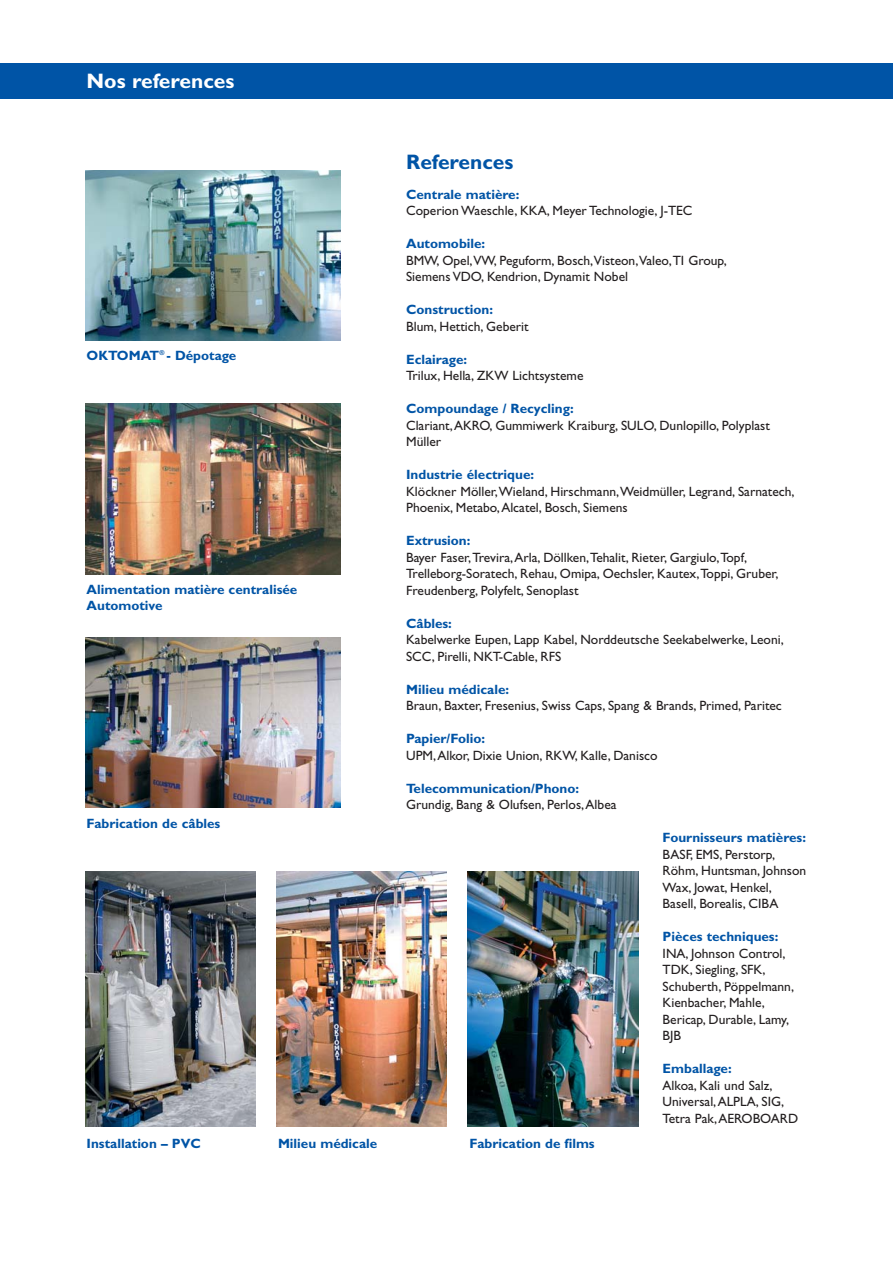
<style>
.page{position:relative;width:893px;height:1263px;background:#fff}
.page>*{position:absolute;margin:0;border:0;box-sizing:border-box;transform-origin:0 0}
.t1{font:700 21px "Gill Sans";color:#fff}
.t2{font:700 21px "Gill Sans";color:#0054a6}
.t3{font:13.5px/16.5px "Gill Sans";color:#231f20}
.t4{font:700 13.5px/16.2px "Gill Sans";color:#0054a6}
</style>
<div class="page">
<div style="left:0;top:64px;width:892px;height:35px;background:#0054a6"></div>
<img style="left:85px;top:170px;width:255px;height:170px">
<img style="left:85px;top:638px;width:255px;height:170px">
<img style="left:85px;top:404px;width:255px;height:170px">
<img style="left:85px;top:872px;width:170px;height:255px">
<img style="left:276px;top:872px;width:170px;height:255px">
<img style="left:468px;top:872px;width:170px;height:255px">
<h1 class="t1" style="left:87px;top:73px;width:149px">Nos references</h1>
<p class="t4" style="left:87px;top:349px;width:151px">OKTOMAT<sup>®</sup> - Dépotage</p>
<p class="t4" style="left:87px;top:583px;width:212px">Alimentation matière centralisée<br>Automotive</p>
<p class="t4" style="left:87px;top:816px;width:135px">Fabrication de câbles</p>
<h1 class="t2" style="left:406px;top:155px;width:109px">References</h1>
<p class="t4" style="left:406px;top:188px;width:115px">Centrale matière:</p>
<p class="t3" style="left:406px;top:204px;width:288px">Coperion Waeschle, KKA, Meyer Technologie, J-TEC</p>
<p class="t4" style="left:406px;top:237px;width:81px">Automobile:</p>
<p class="t3" style="left:406px;top:254px;width:322px">BMW, Opel,VW, Peguform, Bosch,Visteon,Valeo,TI Group,<br>Siemens VDO, Kendrion, Dynamit Nobel</p>
<p class="t4" style="left:406px;top:303px;width:88px">Construction:</p>
<p class="t3" style="left:406px;top:320px;width:124px">Blum, Hettich, Geberit</p>
<p class="t4" style="left:406px;top:353px;width:63px">Eclairage:</p>
<p class="t3" style="left:406px;top:369px;width:179px">Trilux, Hella, ZKW Lichtsysteme</p>
<p class="t4" style="left:406px;top:402px;width:169px">Compoundage / Recycling:</p>
<p class="t3" style="left:406px;top:419px;width:365px">Clariant,AKRO, Gummiwerk Kraiburg, SULO, Dunlopillo, Polyplast<br>Müller</p>
<p class="t4" style="left:406px;top:468px;width:129px">Industrie électrique:</p>
<p class="t3" style="left:406px;top:485px;width:390px">Klöckner Möller,Wieland, Hirschmann,Weidmüller, Legrand, Sarnatech,<br>Phoenix, Metabo,Alcatel, Bosch, Siemens</p>
<p class="t4" style="left:406px;top:534px;width:66px">Extrusion:</p>
<p class="t3" style="left:406px;top:551px;width:374px">Bayer Faser,Trevira,Arla, Döllken,Tehalit, Rieter, Gargiulo,Topf,<br>Trelleborg-Soratech, Rehau, Omipa, Oechsler, Kautex,Toppi, Gruber,<br>Freudenberg, Polyfelt, Senoplast</p>
<p class="t4" style="left:406px;top:617px;width:47px">Câbles:</p>
<p class="t3" style="left:406px;top:633px;width:379px">Kabelwerke Eupen, Lapp Kabel, Norddeutsche Seekabelwerke, Leoni,<br>SCC, Pirelli, NKT-Cable, RFS</p>
<p class="t4" style="left:406px;top:683px;width:104px">Milieu médicale:</p>
<p class="t3" style="left:406px;top:699px;width:377px">Braun, Baxter, Fresenius, Swiss Caps, Spang &amp; Brands, Primed, Paritec</p>
<p class="t4" style="left:406px;top:732px;width:81px">Papier/Folio:</p>
<p class="t3" style="left:406px;top:749px;width:253px">UPM,Alkor, Dixie Union, RKW, Kalle, Danisco</p>
<p class="t4" style="left:406px;top:782px;width:174px">Telecommunication/Phono:</p>
<p class="t3" style="left:406px;top:798px;width:212px">Grundig, Bang &amp; Olufsen, Perlos,Albea</p>
<p class="t4" style="left:662px;top:831px;width:145px">Fournisseurs matières:</p>
<p class="t3" style="left:662px;top:848px;width:145px">BASF, EMS, Perstorp,<br>Röhm, Huntsman, Johnson<br>Wax, Jowat, Henkel,<br>Basell, Borealis, CIBA</p>
<p class="t4" style="left:662px;top:930px;width:117px">Pièces techniques:</p>
<p class="t3" style="left:662px;top:947px;width:133px">INA, Johnson Control,<br>TDK, Siegling, SFK,<br>Schuberth, Pöppelmann,<br>Kienbacher, Mahle,<br>Bericap, Durable, Lamy,<br>BJB</p>
<p class="t4" style="left:662px;top:1062px;width:71px">Emballage:</p>
<p class="t3" style="left:662px;top:1079px;width:137px">Alkoa, Kali und Salz,<br>Universal,ALPLA, SIG,<br>Tetra Pak,AEROBOARD</p>
<p class="t4" style="left:87px;top:1137px;width:116px">Installation – PVC</p>
<p class="t4" style="left:278px;top:1137px;width:101px">Milieu médicale</p>
<p class="t4" style="left:469px;top:1137px;width:127px">Fabrication de films</p>
</div>
